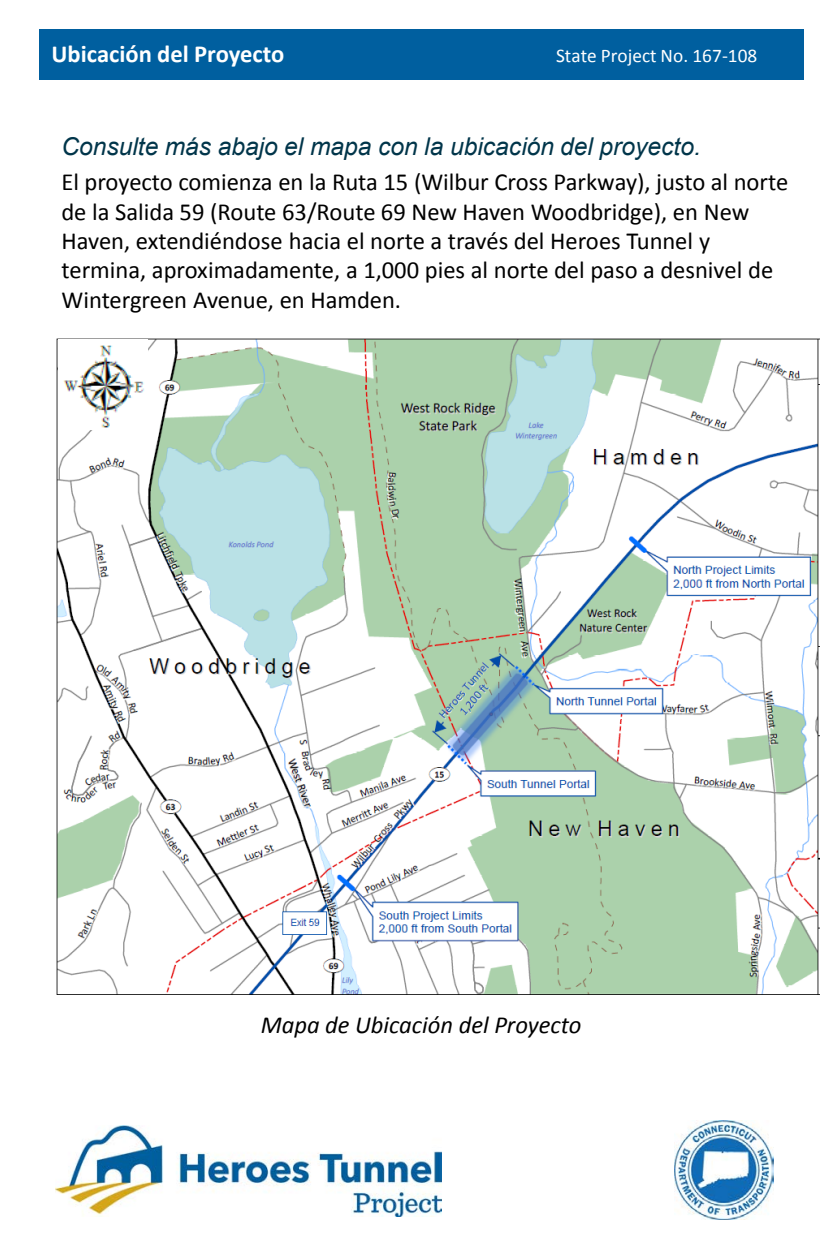
<style>
.page{position:relative;width:840px;height:1260px;background:#fff}
.page>*{position:absolute;margin:0;border:0;box-sizing:border-box;transform-origin:0 0}
.t1{font:24.5px/29.4px "Calibri";letter-spacing:-.005em;color:#000}
.t2{font:italic 24.5px "Calibri";color:#000}
.t3{font:700 24.5px "Calibri";color:#fff}
.t4{font:19.25px "Calibri";color:#fff}
.s1{font-family:"Arial";font-style:italic;color:#00354a}
</style>
<div class="page">
<div style="left:39px;top:29px;width:763px;height:50px;background:#005f9f"></div>
<img style="left:674px;top:1121px;width:99px;height:99px">
<img style="left:55px;top:1126px;width:386px;height:90px">
<img style="left:56px;top:338px;width:763px;height:657px">
<img style="left:58px;top:340px;width:90px;height:89px">
<p class="t3" style="left:52px;top:39px;width:234px">Ubicación del Proyecto</p>
<p class="t4" style="left:556px;top:44px;width:203px">State Project No. 167-108</p>
<p class="t1" style="left:61px;top:129px;width:728px;line-height:35.7px"><span class="s1">Consulte más abajo el mapa con la ubicación del proyecto.<br></span>El proyecto comienza en la Ruta 15 (Wilbur Cross Parkway), justo al norte</p>
<p class="t1" style="left:61px;top:197px;width:713px">de la Salida 59 (Route 63/Route 69 New Haven Woodbridge), en New Haven, extendiéndose hacia el norte a través del Heroes Tunnel y termina, aproximadamente, a 1,000 pies al norte del paso a desnivel de Wintergreen Avenue, en Hamden.</p>
<p class="t2" style="left:260px;top:1008px;width:322px">Mapa de Ubicación del Proyecto</p>
</div>
